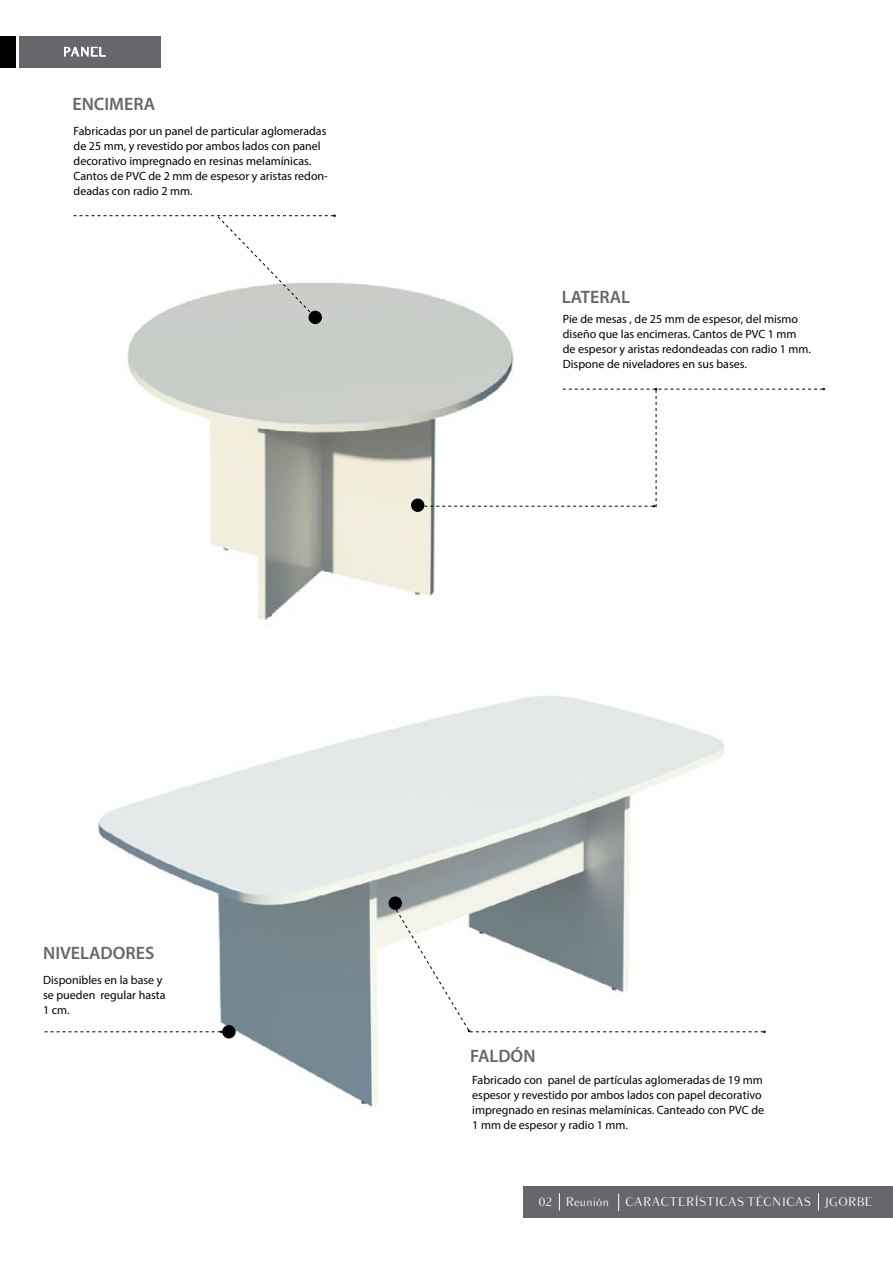
<style>
.page{position:relative;width:893px;height:1263px;background:#fff}
.page>*{position:absolute;margin:0;border:0;box-sizing:border-box;transform-origin:0 0}
.t1{font:600 18px "Myriad Pro";color:#67676b}
.t2{font:12px/15px "Myriad Pro";color:#000}
.t3{font:12px "Balham";color:#fff}
</style>
<div class="page">
<img style="left:127px;top:282px;width:387px;height:338px">
<img style="left:98px;top:696px;width:626px;height:412px">
<svg style="left:74px;top:215px;width:261px;height:103px"></svg>
<svg style="left:45px;top:1031px;width:177px;height:2px"></svg>
<svg style="left:396px;top:909px;width:369px;height:124px"></svg>
<div style="left:524px;top:1186px;width:369px;height:32px;background:#67676b"></div>
<svg style="left:559px;top:1193px;width:1px;height:17px"></svg>
<svg style="left:618px;top:1194px;width:1px;height:17px"></svg>
<svg style="left:818px;top:1193px;width:1px;height:17px"></svg>
<div style="left:19px;top:36px;width:142px;height:32px;background:#67676b"></div>
<svg style="left:64px;top:46px;width:42px;height:11px"></svg>
<div style="left:0;top:36px;width:16px;height:32px;background:#000"></div>
<div style="left:309px;top:311px;width:13px;height:13px;background:#000;border-radius:50%"></div>
<div style="left:411px;top:498px;width:13px;height:14px;background:#000;border-radius:50%"></div>
<div style="left:389px;top:896px;width:13px;height:14px;background:#000;border-radius:50%"></div>
<div style="left:222px;top:1025px;width:14px;height:13px;background:#000;border-radius:50%"></div>
<svg style="left:424px;top:388px;width:401px;height:119px"></svg>
<h1 class="t1" style="left:72px;top:92px;width:84px">ENCIMERA</h1>
<p class="t2" style="left:74px;top:124px;width:256px">Fabricadas por un panel de particular aglomeradas de 25 mm, y revestido por ambos lados con panel decorativo impregnado en resinas melamínicas.<br>Cantos de PVC de 2 mm de espesor y aristas redon&shy;deadas con radio 2 mm.</p>
<h1 class="t1" style="left:562px;top:285px;width:70px">LATERAL</h1>
<p class="t2" style="left:563px;top:311px;width:250px">Pie de mesas , de 25 mm de espesor, del mismo diseño que las encimeras. Cantos de PVC 1 mm de espesor y aristas redondeadas con radio 1 mm.<br>Dispone de niveladores en sus bases.</p>
<h1 class="t1" style="left:43px;top:942px;width:113px">NIVELADORES</h1>
<p class="t2" style="left:43px;top:972px;width:124px">Disponibles en la base y se pueden regular hasta<br>1 cm.</p>
<h1 class="t1" style="left:470px;top:1045px;width:67px">FALDÓN</h1>
<p class="t2" style="left:472px;top:1072px;width:293px">Fabricado con panel de partículas aglomeradas de 19 mm espesor y revestido por ambos lados con papel decorativo impregnado en resinas melamínicas. Canteado con PVC de 1 mm de espesor y radio 1 mm.</p>
<p class="t3" style="left:539px;top:1193px;width:72px">02 Reunión</p>
<p class="t3" style="left:625px;top:1193px;width:249px">CARACTERÍSTICAS TÉCNICAS JGORBE</p>
</div>
